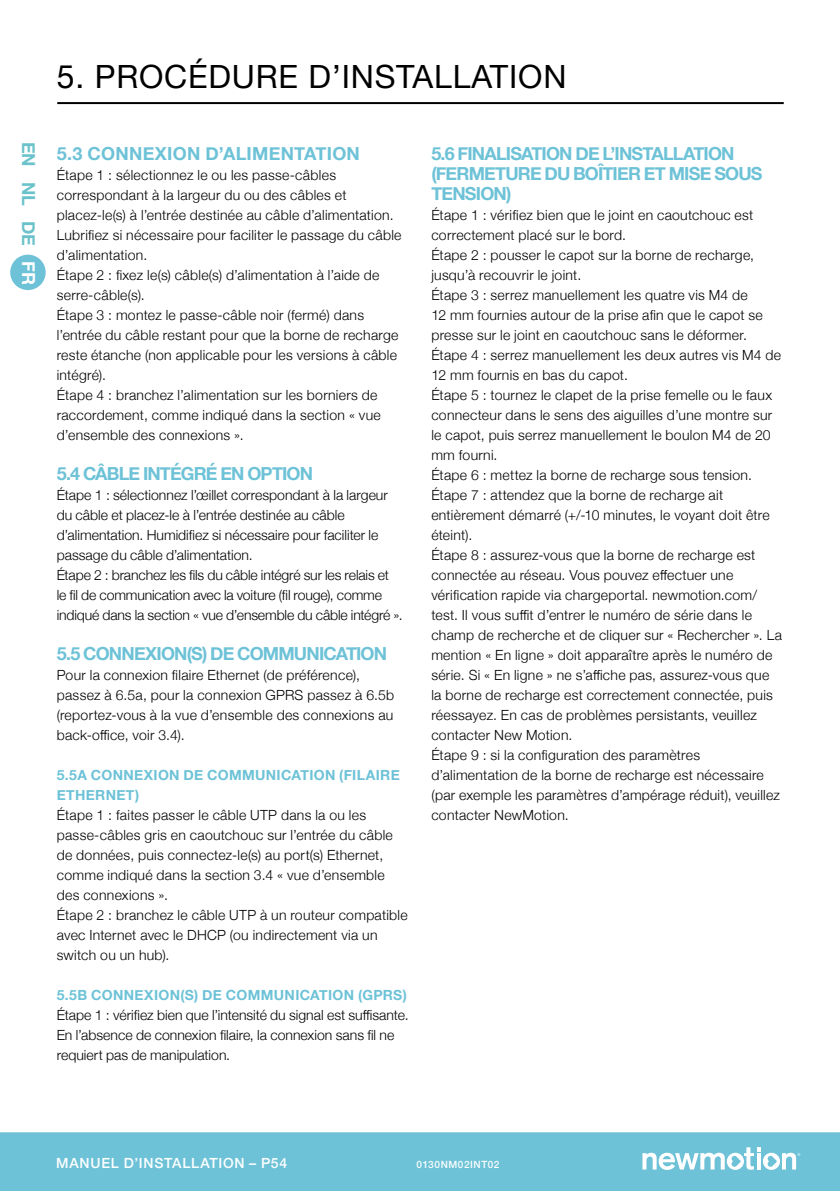
<style>
.page{position:relative;width:840px;height:1191px;background:#fff}
.page>*{position:absolute;margin:0;border:0;box-sizing:border-box;transform-origin:0 0}
.t1{font:32px "Helvetica Neue";letter-spacing:.025em;color:#000}
.t2{font:700 18px/20px "Helvetica Neue";letter-spacing:-.045em;color:#6dc2d7}
.t3{font:700 18px "Helvetica Neue";letter-spacing:.015em;color:#6dc2d7}
.t4{font:700 18px "Helvetica Neue";color:#6bc2cb}
.t5{font:300 14px/20px "Helvetica Neue";letter-spacing:.02em;color:#000}
.t6{font:300 14px/20px "Helvetica Neue";letter-spacing:-.005em;color:#000}
.t7{font:300 14px/20px "Helvetica Neue";color:#000}
.t8{font:700 14px/20px "Helvetica Neue";letter-spacing:.025em;color:#6dc2d7}
.t9{font:500 14px "Helvetica Neue";letter-spacing:.05em;color:#fcfeff}
.t10{font:500 10px "Helvetica Neue";letter-spacing:.055em;color:#fcfeff}
.s1{color:#fff}
</style>
<div class="page">
<div style="left:0;top:1132px;width:839px;height:59px;background:#6dc2d7"></div>
<svg style="left:642px;top:1147px;width:157px;height:22px"></svg>
<hr style="left:57px;top:102px;width:726px;height:2px;background:#000">
<div style="left:10px;top:255px;width:36px;height:35px;background:#6dc2d7;border-radius:50%"></div>
<p class="t4" style="left:43px;top:142px;width:144px;rotate:90deg">EN NL DE <span class="s1">FR</span></p>
<h1 class="t1" style="left:57px;top:54px;width:511px">5. PROCÉDURE D’INSTALLATION</h1>
<p class="t3" style="left:57px;top:139px;width:304px">5.3 CONNEXION D’ALIMENTATION</p>
<p class="t5" style="left:57px;top:164px;width:346px">Étape 1 : sélectionnez le ou les passe-câbles correspondant à la largeur du ou des câbles et placez-le(s) à l’entrée destinée au câble d’alimentation.<br>Lubrifiez si nécessaire pour faciliter le passage du câble d’alimentation.<br>Étape 2 : fixez le(s) câble(s) d’alimentation à l’aide de serre-câble(s).<br>Étape 3 : montez le passe-câble noir (fermé) dans l’entrée du câble restant pour que la borne de recharge reste étanche (non applicable pour les versions à câble intégré).<br>Étape 4 : branchez l’alimentation sur les borniers de raccordement, comme indiqué dans la section « vue d’ensemble des connexions ».</p>
<p class="t2" style="left:57px;top:464px;width:258px">5.4 CÂBLE INTÉGRÉ EN OPTION</p>
<p class="t6" style="left:57px;top:484px;width:347px">Étape 1 : sélectionnez l’œillet correspondant à la largeur du câble et placez-le à l’entrée destinée au câble d’alimentation. Humidifiez si nécessaire pour faciliter le passage du câble d’alimentation.<br>Étape 2 : branchez les fils du câble intégré sur les relais et<br>le fil de communication avec la voiture (fil rouge), comme indiqué dans la section « vue d’ensemble du câble intégré ».</p>
<p class="t2" style="left:57px;top:644px;width:332px">5.5 CONNEXION(S) DE COMMUNICATION</p>
<p class="t5" style="left:57px;top:664px;width:339px">Pour la connexion filaire Ethernet (de préférence), passez à 6.5a, pour la connexion GPRS passez à 6.5b (reportez-vous à la vue d’ensemble des connexions au back-office, voir 3.4).</p>
<p class="t8" style="left:57px;top:765px;width:344px">5.5A CONNEXION DE COMMUNICATION (FILAIRE<br>ETHERNET)</p>
<p class="t5" style="left:57px;top:804px;width:352px">Étape 1 : faites passer le câble UTP dans la ou les passe-câbles gris en caoutchouc sur l’entrée du câble de données, puis connectez-le(s) au port(s) Ethernet, comme indiqué dans la section 3.4 « vue d’ensemble des connexions ».<br>Étape 2 : branchez le câble UTP à un routeur compatible avec Internet avec le DHCP (ou indirectement via un switch ou un hub).</p>
<p class="t8" style="left:57px;top:985px;width:351px">5.5B CONNEXION(S) DE COMMUNICATION (GPRS)</p>
<p class="t7" style="left:57px;top:1004px;width:353px">Étape 1 : vérifiez bien que l’intensité du signal est suffisante.<br>En l’absence de connexion filaire, la connexion sans fil ne requiert pas de manipulation.</p>
<p class="t2" style="left:431px;top:144px;width:332px">5.6 FINALISATION DE L’INSTALLATION (FERMETURE DU BOÎTIER ET MISE SOUS<br>TENSION)</p>
<p class="t5" style="left:431px;top:204px;width:352px">Étape 1 : vérifiez bien que le joint en caoutchouc est correctement placé sur le bord.<br>Étape 2 : pousser le capot sur la borne de recharge, jusqu’à recouvrir le joint.<br>Étape 3 : serrez manuellement les quatre vis M4 de<br>12 mm fournies autour de la prise afin que le capot se presse sur le joint en caoutchouc sans le déformer.<br>Étape 4 : serrez manuellement les deux autres vis M4 de 12 mm fournis en bas du capot.<br>Étape 5 : tournez le clapet de la prise femelle ou le faux connecteur dans le sens des aiguilles d’une montre sur le capot, puis serrez manuellement le boulon M4 de 20 mm fourni.<br>Étape 6 : mettez la borne de recharge sous tension.<br>Étape 7 : attendez que la borne de recharge ait entièrement démarré (+/-10 minutes, le voyant doit être éteint).<br>Étape 8 : assurez-vous que la borne de recharge est connectée au réseau. Vous pouvez effectuer une vérification rapide via chargeportal. newmotion.com/ test. Il vous suffit d’entrer le numéro de série dans le champ de recherche et de cliquer sur « Rechercher ». La mention « En ligne » doit apparaître après le numéro de série. Si « En ligne » ne s’affiche pas, assurez-vous que la borne de recharge est correctement connectée, puis réessayez. En cas de problèmes persistants, veuillez contacter New Motion.<br>Étape 9 : si la configuration des paramètres d’alimentation de la borne de recharge est nécessaire (par exemple les paramètres d’ampérage réduit), veuillez contacter NewMotion.</p>
<p class="t9" style="left:56px;top:1152px;width:232px">MANUEL D’INSTALLATION – P54</p>
<p class="t10" style="left:416px;top:1156px;width:84px">0130NM02INT02</p>
</div>
